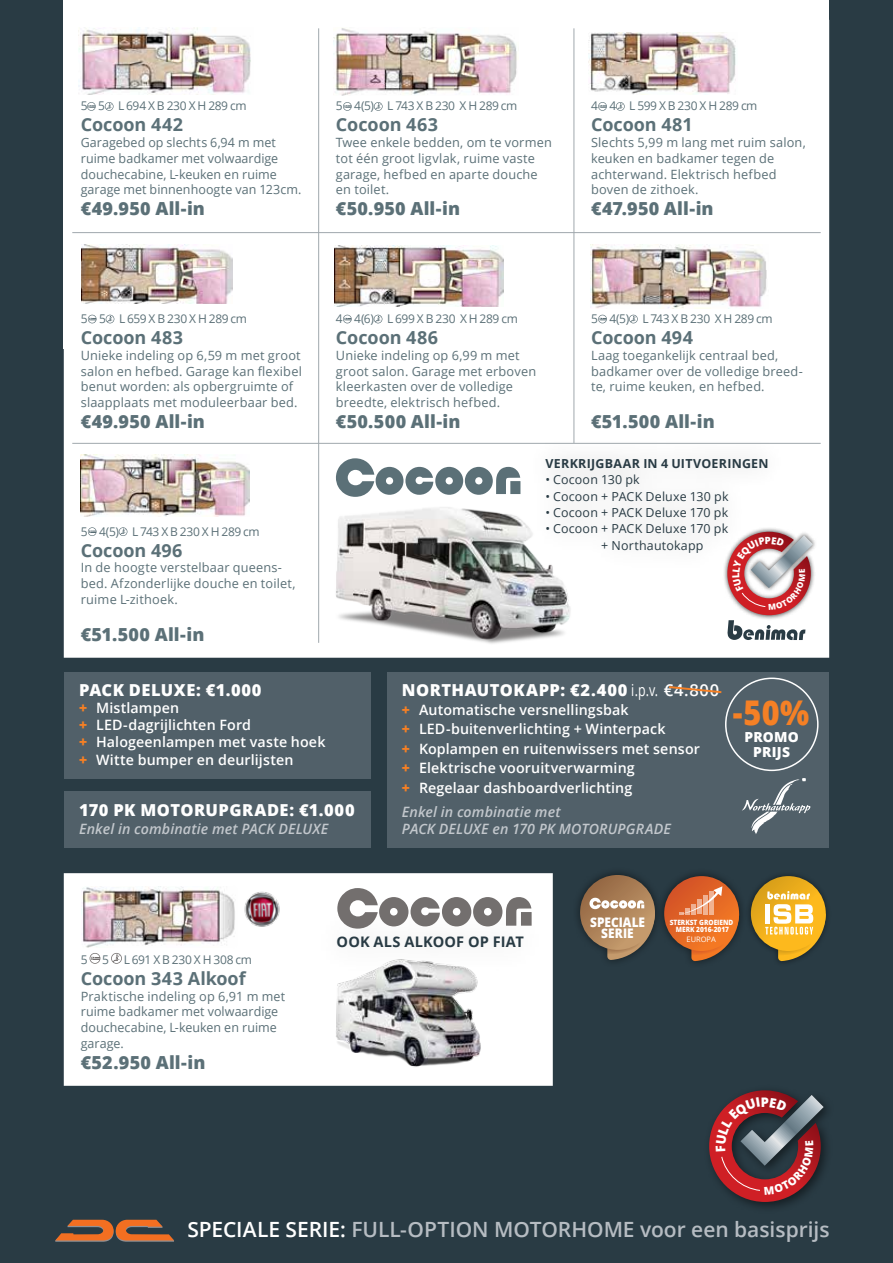
<style>
.page{position:relative;width:893px;height:1263px;background:#293b44}
.page>*{position:absolute;margin:0;border:0;box-sizing:border-box;transform-origin:0 0}
.t1{font:800 34.05px "Open Sans";color:#f58025;scale:.9 1}
.t2{font:600 21px "Open Sans";color:#b6bcc2}
.t3{font:800 18px "Open Sans";letter-spacing:.01em;color:#5b7077}
.t4{font:700 18px "Open Sans";color:#5b7077}
.t5{font:800 16.5px "Open Sans";letter-spacing:.025em;color:#fff}
.t6{font:700 14.55px "Open Sans";letter-spacing:.01em;color:#293b44}
.t7{font:600 14.25px/19.4px "Open Sans";letter-spacing:.01em;color:#fff}
.t8{font:italic 600 14.25px/17.2px "Open Sans";letter-spacing:.01em;color:#c2c7cc}
.t9{font:800 13.8px/15.5px "Open Sans";letter-spacing:.015em;color:#fff;text-align:center}
.t10{font:800 13.2px/11.9px "Open Sans";letter-spacing:.01em;color:#fff;text-align:center;scale:.9 1}
.t11{font:12.75px/15.8px "Open Sans";letter-spacing:.01em;color:#5b7077}
.t12{font:12.45px/16.4px "Open Sans";letter-spacing:.015em;color:#293b44}
.t13{font:700 12.45px "Open Sans";letter-spacing:.02em;color:#293b44}
.t14{font:12px "Open Sans";letter-spacing:-.03em;color:#5b7077}
.t15{font:7.5px "Open Sans";color:#fff}
.t16{font:800 7.2px/7.2px "Open Sans";color:#fff;text-align:center;scale:.9 1}
.s1{font-weight:800;color:#f58025}
.s2{font-weight:400}
.s3{font-weight:600}
.s4{color:#fff}
</style>
<div class="page">
<div style="left:64px;top:672px;width:306px;height:106px;background:#516069"></div>
<div style="left:64px;top:791px;width:306px;height:56px;background:#516069"></div>
<div style="left:387px;top:672px;width:442px;height:175px;background:#516069"></div>
<svg style="left:742px;top:778px;width:68px;height:56px"></svg>
<svg style="left:669px;top:686px;width:53px;height:8px"></svg>
<div style="left:725px;top:677px;width:94px;height:94px;border:2px solid #fff;border-radius:50%"></div>
<div style="left:64px;top:0;width:765px;height:348px;background:#fff"></div>
<svg style="left:64px;top:27px;width:765px;height:631px"></svg>
<svg style="left:87px;top:102px;width:9px;height:9px"></svg>
<svg style="left:105px;top:102px;width:9px;height:9px"></svg>
<svg style="left:343px;top:102px;width:9px;height:9px"></svg>
<svg style="left:374px;top:102px;width:9px;height:9px"></svg>
<svg style="left:598px;top:102px;width:9px;height:9px"></svg>
<svg style="left:616px;top:102px;width:9px;height:9px"></svg>
<svg style="left:88px;top:315px;width:9px;height:8px"></svg>
<svg style="left:106px;top:315px;width:8px;height:8px"></svg>
<svg style="left:343px;top:315px;width:9px;height:8px"></svg>
<svg style="left:374px;top:315px;width:8px;height:8px"></svg>
<svg style="left:88px;top:527px;width:9px;height:9px"></svg>
<svg style="left:119px;top:527px;width:8px;height:9px"></svg>
<img style="left:334px;top:27px;width:185px;height:69px">
<img style="left:78px;top:28px;width:175px;height:67px">
<img style="left:588px;top:32px;width:149px;height:62px">
<hr style="left:72px;top:232px;width:749px;height:1px;background:#a0a8ad">
<img style="left:588px;top:241px;width:197px;height:82px">
<hr style="left:318px;top:28px;width:1px;height:615px;background:#a0a8ad">
<hr style="left:574px;top:28px;width:1px;height:415px;background:#a0a8ad">
<img style="left:82px;top:245px;width:150px;height:59px">
<img style="left:334px;top:245px;width:170px;height:62px">
<div style="left:722px;top:527px;width:95px;height:93px;background:#000;opacity:.75"></div>
<img style="left:310px;top:468px;width:270px;height:185px">
<img style="left:81px;top:455px;width:169px;height:62px">
<hr style="left:72px;top:443px;width:749px;height:1px;background:#a0a8ad">
<svg style="left:336px;top:458px;width:184px;height:39px;background:#abb6ba"></svg>
<div style="left:525px;top:436px;width:264px;height:137px;background:#f9f9f9"></div>
<div style="left:745px;top:870px;width:87px;height:97px;background:#000;opacity:.5"></div>
<svg style="left:751px;top:876px;width:75px;height:75px"></svg>
<svg style="left:765px;top:891px;width:61px;height:70px"></svg>
<div style="left:656px;top:868px;width:91px;height:101px;background:#000;opacity:.5"></div>
<svg style="left:664px;top:876px;width:75px;height:75px"></svg>
<svg style="left:680px;top:886px;width:59px;height:75px"></svg>
<div style="left:572px;top:867px;width:91px;height:101px;background:#000;opacity:.5"></div>
<svg style="left:580px;top:875px;width:75px;height:75px"></svg>
<svg style="left:589px;top:898px;width:66px;height:62px"></svg>
<div style="left:64px;top:873px;width:489px;height:213px;background:#fff"></div>
<svg style="left:90px;top:953px;width:10px;height:11px"></svg>
<svg style="left:111px;top:953px;width:11px;height:11px"></svg>
<img style="left:80px;top:885px;width:158px;height:63px">
<div style="left:80px;top:885px;width:158px;height:64px;border:1px solid #fff;border-radius:6px"></div>
<img style="left:308px;top:954px;width:187px;height:125px">
<img style="left:238px;top:887px;width:47px;height:43px">
<div style="left:310px;top:907px;width:240px;height:69px;background:#000;opacity:.25"></div>
<svg style="left:337px;top:888px;width:195px;height:41px;background:#b7b5b5"></svg>
<svg style="left:55px;top:1220px;width:119px;height:22px"></svg>
<svg style="left:709px;top:1090px;width:115px;height:112px"></svg>
<svg style="left:727px;top:532px;width:86px;height:108px;background:#c59194"></svg>
<p class="t14" style="left:81px;top:98px;width:167px">5 5 L 694 X B 230 X H 289 cm</p>
<h3 class="t4" style="left:81px;top:112px;width:104px">Cocoon 442</h3>
<p class="t11" style="left:81px;top:134px;width:222px">Garagebed op slechts 6,94 m met ruime badkamer met volwaardige douchecabine, L-keuken en ruime garage met binnenhoogte van 123cm.</p>
<h3 class="t3" style="left:81px;top:195px;width:126px">€49.950 All-in</h3>
<p class="t14" style="left:336px;top:98px;width:183px">5 4(5) L 743 X B 230 X H 289 cm</p>
<h3 class="t4" style="left:336px;top:112px;width:104px">Cocoon 463</h3>
<p class="t11" style="left:336px;top:134px;width:218px">Twee enkele bedden, om te vormen tot één groot ligvlak, ruime vaste garage, hefbed en aparte douche en toilet.</p>
<h3 class="t3" style="left:336px;top:195px;width:126px">€50.950 All-in</h3>
<p class="t14" style="left:591px;top:98px;width:168px">4 4 L 599 X B 230 X H 289 cm</p>
<h3 class="t4" style="left:591px;top:112px;width:103px">Cocoon 481</h3>
<p class="t11" style="left:591px;top:134px;width:216px">Slechts 5,99 m lang met ruim salon, keuken en badkamer tegen de achterwand. Elektrisch hefbed boven de zithoek.</p>
<h3 class="t3" style="left:591px;top:195px;width:124px">€47.950 All-in</h3>
<p class="t14" style="left:81px;top:310px;width:168px">5 5 L 659 X B 230 X H 289 cm</p>
<h3 class="t4" style="left:81px;top:325px;width:104px">Cocoon 483</h3>
<p class="t11" style="left:81px;top:347px;width:223px">Unieke indeling op 6,59 m met groot salon en hefbed. Garage kan flexibel benut worden: als opbergruimte of slaapplaats met moduleerbaar bed.</p>
<h3 class="t3" style="left:81px;top:408px;width:126px">€49.950 All-in</h3>
<p class="t14" style="left:81px;top:523px;width:180px">5 4(5) L 743 X B 230 X H 289 cm</p>
<h3 class="t4" style="left:81px;top:537px;width:103px">Cocoon 496</h3>
<p class="t11" style="left:81px;top:560px;width:216px">In de hoogte verstelbaar queens&shy;bed. Afzonderlijke douche en toilet, ruime L-zithoek.</p>
<h3 class="t3" style="left:81px;top:620px;width:125px">€51.500 All-in</h3>
<p class="t14" style="left:336px;top:310px;width:183px">4 4(6) L 699 X B 230 X H 289 cm</p>
<h3 class="t4" style="left:336px;top:325px;width:104px">Cocoon 486</h3>
<p class="t11" style="left:336px;top:347px;width:202px">Unieke indeling op 6,99 m met groot salon. Garage met erboven kleerkasten over de volledige breedte, elektrisch hefbed.</p>
<h3 class="t3" style="left:336px;top:408px;width:126px">€50.500 All-in</h3>
<p class="t14" style="left:591px;top:310px;width:183px">5 4(5) L 743 X B 230 X H 289 cm</p>
<h3 class="t4" style="left:591px;top:325px;width:103px">Cocoon 494</h3>
<p class="t11" style="left:591px;top:347px;width:213px">Laag toegankelijk centraal bed, badkamer over de volledige breed&shy;te, ruime keuken, en hefbed.</p>
<h3 class="t3" style="left:591px;top:408px;width:125px">€51.500 All-in</h3>
<p class="t13" style="left:545px;top:454px;width:225px">VERKRIJGBAAR IN 4 UITVOERINGEN</p>
<p class="t12" style="left:545px;top:471px;width:96px">• Cocoon 130 pk</p>
<p class="t12" style="left:545px;top:488px;width:185px">• Cocoon + PACK Deluxe 130 pk</p>
<p class="t12" style="left:545px;top:504px;width:184px">• Cocoon + PACK Deluxe 170 pk</p>
<p class="t12" style="left:601px;top:520px;width:129px;text-indent:-56px">• Cocoon + PACK Deluxe 170 pk + Northautokapp</p>
<p class="t5" style="left:79px;top:677px;width:184px">PACK DELUXE: €1.000</p>
<p class="t7" style="left:79px;top:699px;width:248px;line-height:17.2px"><span class="s1">+</span> Mistlampen<br><span class="s1">+</span> LED-dagrijlichten Ford<br><span class="s1">+</span> Halogeenlampen met vaste hoek <span class="s1">+</span> Witte bumper en deurlijsten</p>
<p class="t5" style="left:79px;top:797px;width:277px">170 PK MOTORUPGRADE: €1.000</p>
<p class="t8" style="left:79px;top:820px;width:251px">Enkel in combinatie met PACK DELUXE</p>
<p class="t5" style="left:402px;top:677px;width:319px">NORTHAUTOKAPP: €2.400 <span class="s2">i.p.v.</span> <span class="s3">€4.800</span></p>
<p class="t7" style="left:402px;top:700px;width:299px"><span class="s1">+</span> Automatische versnellingsbak<br><span class="s1">+</span> LED-buitenverlichting + Winterpack<br><span class="s1">+</span> Koplampen en ruitenwissers met sensor <span class="s1">+</span> Elektrische vooruitverwarming<br><span class="s1">+</span> Regelaar dashboardverlichting</p>
<p class="t8" style="left:402px;top:802px;width:270px">Enkel in combinatie met<br>PACK DELUXE en 170 PK MOTORUPGRADE</p>
<h1 class="t1" style="left:733px;top:687px;width:86px">-50%</h1>
<p class="t9" style="left:745px;top:728px;width:56px">PROMO<br>PRIJS</p>
<p class="t14" style="left:81px;top:951px;width:173px">5 5 L 691 X B 230 X H 308 cm</p>
<h3 class="t4" style="left:81px;top:965px;width:166px">Cocoon 343 Alkoof</h3>
<p class="t11" style="left:81px;top:988px;width:206px">Praktische indeling op 6,91 m met ruime badkamer met volwaardige douchecabine, L-keuken en ruime garage.</p>
<h3 class="t3" style="left:81px;top:1048px;width:126px">€52.950 All-in</h3>
<p class="t6" style="left:337px;top:931px;width:189px">OOK ALS ALKOOF OP FIAT</p>
<p class="t10" style="left:590px;top:915px;width:63px">SPECIALE<br>SERIE</p>
<p class="t16" style="left:670px;top:918px;width:72px">STERKST GROEIEND<br>MERK 2016-2017</p>
<p class="t15" style="left:686px;top:934px;width:31px">EUROPA</p>
<h2 class="t2" style="left:187px;top:1215px;width:644px"><span class="s4">SPECIALE SERIE:</span> FULL-OPTION MOTORHOME voor een basisprijs</h2>
</div>
